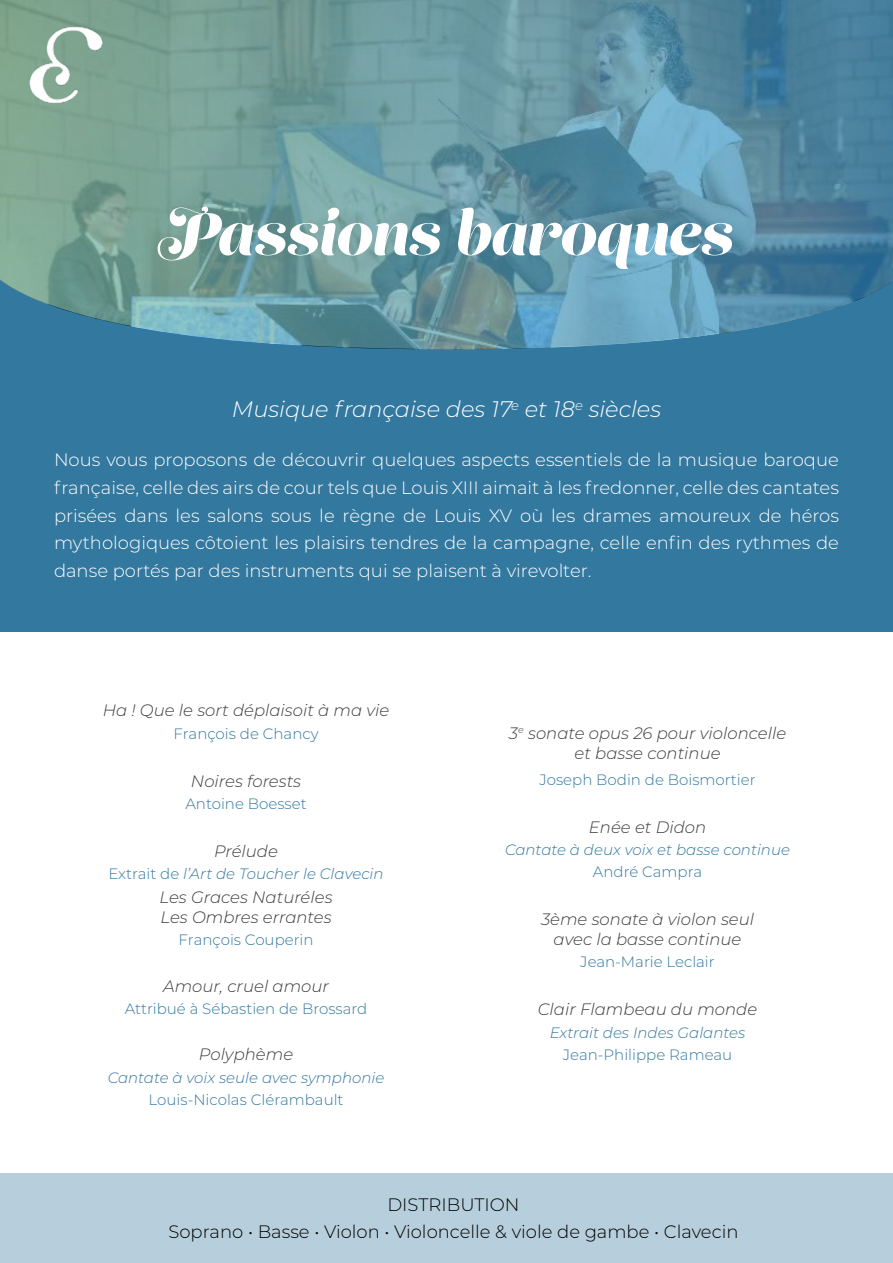
<style>
.page{position:relative;width:893px;height:1263px;background:#fff}
.page>*{position:absolute;margin:0;border:0;box-sizing:border-box;transform-origin:0 0}
.t1{font:60px "Lust Script";color:#fff}
.t2{font:italic 300 22.5px "Montserrat";color:#fff}
.t3{font:300 18px/27.6px "Montserrat";color:#fff;text-align:justify}
.t4{font:300 18px/26.5px "Montserrat";color:#000;text-align:center}
.t5{font:italic 300 16.5px/19.8px "Montserrat";color:#3c3c3b;text-align:center}
.t6{font:300 15px "Montserrat";color:#32789f}
.t7{font:italic 300 15px "Montserrat";color:#32789f}
.s1{font-style:normal}
</style>
<div class="page">
<div style="left:0;top:261px;width:893px;height:370px;background:#32789f"></div>
<svg style="left:0;top:0;width:893px;height:349px"></svg>
<img style="left:19px;top:24px;width:94px;height:83px">
<div style="left:0;top:1174px;width:893px;height:89px;background:#b7cfdd"></div>
<h1 class="t1" style="left:159px;top:196px;width:577px">Passions baroques</h1>
<p class="t2" style="left:232px;top:394px;width:431px">Musique française des 17<sup>e</sup> et 18<sup>e</sup> siècles</p>
<p class="t3" style="left:54px;top:446px;width:787px">Nous vous proposons de découvrir quelques aspects essentiels de la musique baroque française, celle des airs de cour tels que Louis XIII aimait à les fredonner, celle des cantates prisées dans les salons sous le règne de Louis XV où les drames amoureux de héros mythologiques côtoient les plaisirs tendres de la campagne, celle enfin des rythmes de danse portés par des instruments qui se plaisent à virevolter.</p>
<p class="t5" style="left:103px;top:700px;width:288px">Ha ! Que le sort déplaisoit à ma vie</p>
<p class="t6" style="left:173px;top:723px;width:147px">François de Chancy</p>
<p class="t5" style="left:191px;top:770px;width:112px">Noires forests</p>
<p class="t6" style="left:185px;top:793px;width:123px">Antoine Boesset</p>
<p class="t5" style="left:214px;top:841px;width:65px">Prélude</p>
<p class="t7" style="left:108px;top:864px;width:277px"><span class="s1">Extrait de</span> l’Art de Toucher le Clavecin</p>
<p class="t5" style="left:160px;top:887px;width:175px;text-align:left">Les Graces Naturéles<br>Les Ombres errantes</p>
<p class="t6" style="left:179px;top:930px;width:136px">François Couperin</p>
<p class="t5" style="left:163px;top:975px;width:167px">Amour, cruel amour</p>
<p class="t6" style="left:125px;top:998px;width:244px">Attribué à Sébastien de Brossard</p>
<p class="t5" style="left:199px;top:1044px;width:96px">Polyphème</p>
<p class="t7" style="left:108px;top:1067px;width:278px">Cantate à voix seule avec symphonie</p>
<p class="t6" style="left:149px;top:1089px;width:196px">Louis-Nicolas Clérambault</p>
<p class="t5" style="left:509px;top:723px;width:279px">3<sup>e</sup> sonate opus 26 pour violoncelle et basse continue</p>
<p class="t6" style="left:539px;top:769px;width:218px">Joseph Bodin de Boismortier</p>
<p class="t5" style="left:589px;top:816px;width:119px">Enée et Didon</p>
<p class="t7" style="left:505px;top:839px;width:286px">Cantate à deux voix et basse continue</p>
<p class="t6" style="left:593px;top:862px;width:111px">André Campra</p>
<p class="t5" style="left:541px;top:909px;width:215px">3ème sonate à violon seul avec la basse continue</p>
<p class="t6" style="left:580px;top:952px;width:136px">Jean-Marie Leclair</p>
<p class="t5" style="left:538px;top:999px;width:221px">Clair Flambeau du monde</p>
<p class="t7" style="left:550px;top:1022px;width:197px">Extrait des Indes Galantes</p>
<p class="t6" style="left:563px;top:1044px;width:171px">Jean-Philippe Rameau</p>
<p class="t4" style="left:168px;top:1191px;width:571px">DISTRIBUTION<br>Soprano • Basse • Violon • Violoncelle &amp; viole de gambe • Clavecin</p>
</div>
